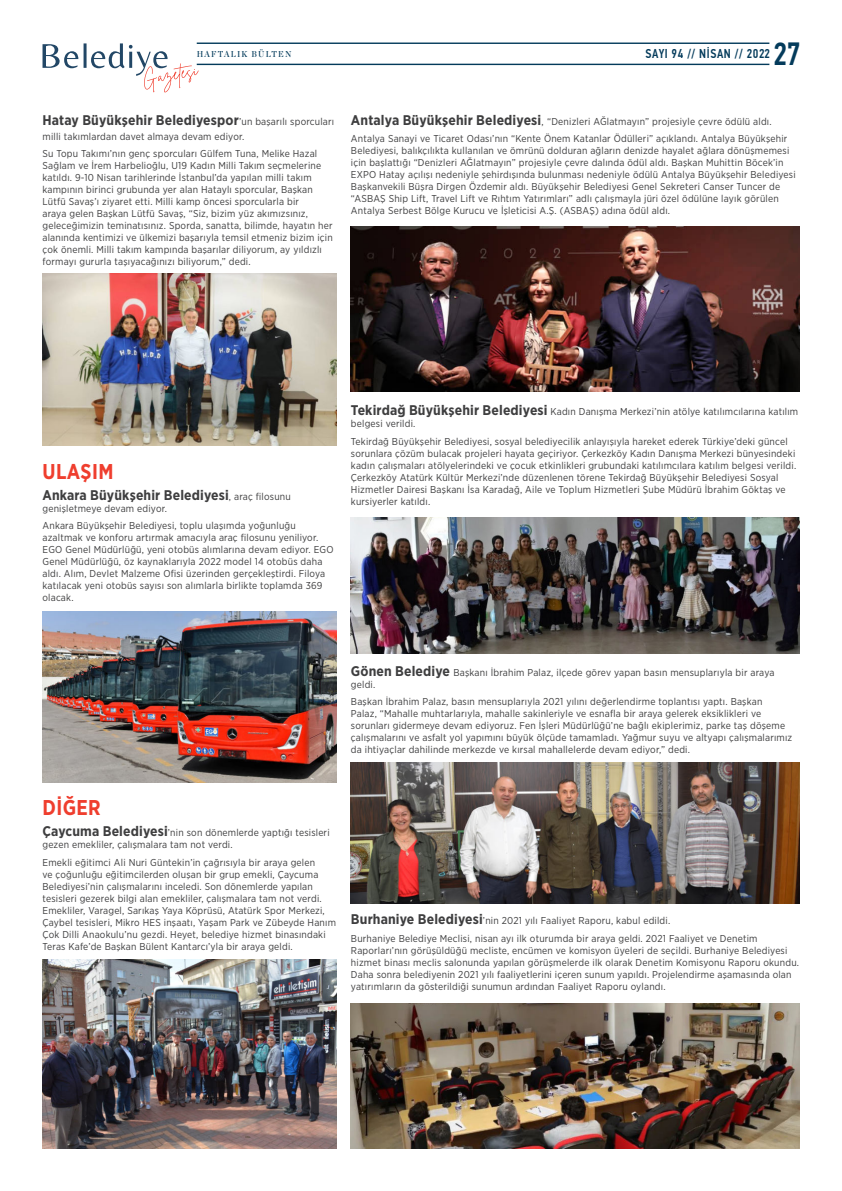
<style>
.page{position:relative;width:842px;height:1191px;background:#fff}
.page>*{position:absolute;margin:0;border:0;box-sizing:border-box;transform-origin:0 0}
.t1{font:500 32.1px "PF Din Text Cond Pro";color:#043b5b;scale:.93 1}
.t2{font:700 21.4px "Gotham Narrow";letter-spacing:.02em;color:#ef3e2e;scale:.93 1}
.t3{font:700 14px "Gotham Narrow";letter-spacing:.01em;color:#3e3e3f}
.t4{font:500 12.8px "PF Din Text Cond Pro";letter-spacing:.05em;color:#043b5b;scale:.93 1}
.t5{font:10px/12px "Gotham Narrow";letter-spacing:.02em;color:#3e3e3f}
.t6{font:8.6px "Chronicle Display Semi";letter-spacing:.15em;color:#043b5b;scale:.93 1}
.s1{font-weight:400;font-size:10px}
.s2{font-weight:700;font-size:14px}
</style>
<div class="page">
<hr style="left:197px;top:64px;width:572px;height:1px;background:#043b5b">
<hr style="left:197px;top:43px;width:572px;height:1px;background:#043b5b">
<svg style="left:43px;top:43px;width:156px;height:49px"></svg>
<img style="left:43px;top:274px;width:294px;height:171px">
<img style="left:43px;top:611px;width:294px;height:171px">
<img style="left:43px;top:960px;width:294px;height:188px">
<img style="left:351px;top:227px;width:448px;height:164px">
<img style="left:351px;top:517px;width:448px;height:136px">
<img style="left:351px;top:763px;width:448px;height:140px">
<img style="left:351px;top:1003px;width:448px;height:145px">
<p class="t6" style="left:197px;top:49px;width:103px">HAFTALIK BÜLTEN</p>
<p class="t4" style="left:646px;top:46px;width:135px">SAYI 94 // NİSAN // 2022</p>
<h1 class="t1" style="left:773px;top:35px;width:31px">27</h1>
<h3 class="t3" style="left:43px;top:112px;width:293px">Hatay Büyükşehir Belediyespor<span class="s1">’un başarılı sporcuları</span></h3>
<p class="t5" style="left:43px;top:127px;width:276px;line-height:17.7px">milli takımlardan davet almaya devam ediyor.<br>Su Topu Takımı’nın genç sporcuları Gülfem Tuna, Melike Hazal</p>
<p class="t5" style="left:43px;top:160px;width:292px">Sağlam ve İrem Harbelioğlu, U19 Kadın Milli Takım seçmelerine katıldı. 9-10 Nisan tarihlerinde İstanbul’da yapılan milli takım kampının birinci grubunda yer alan Hataylı sporcular, Başkan Lütfü Savaş’ı ziyaret etti. Milli kamp öncesi sporcularla bir<br>araya gelen Başkan Lütfü Savaş, “Siz, bizim yüz akımızsınız, geleceğimizin teminatısınız. Sporda, sanatta, bilimde, hayatın her alanında kentimizi ve ülkemizi başarıyla temsil etmeniz bizim için çok önemli. Milli takım kampında başarılar diliyorum, ay yıldızlı formayı gururla taşıyacağınızı biliyorum,” dedi.</p>
<p class="t5" style="left:351px;top:112px;width:438px;line-height:17.7px"><span class="s2">Antalya Büyükşehir Belediyesi</span>, “Denizleri AĞlatmayın” projesiyle çevre ödülü aldı.<br>Antalya Sanayi ve Ticaret Odası’nın “Kente Önem Katanlar Ödülleri” açıklandı. Antalya Büyükşehir</p>
<p class="t5" style="left:351px;top:145px;width:446px">Belediyesi, balıkçılıkta kullanılan ve ömrünü dolduran ağların denizde hayalet ağlara dönüşmemesi için başlattığı “Denizleri AĞlatmayın” projesiyle çevre dalında ödül aldı. Başkan Muhittin Böcek’in EXPO Hatay açılışı nedeniyle şehirdışında bulunması nedeniyle ödülü Antalya Büyükşehir Belediyesi Başkanvekili Büşra Dirgen Özdemir aldı. Büyükşehir Belediyesi Genel Sekreteri Canser Tuncer de “ASBAŞ Ship Lift, Travel Lift ve Rıhtım Yatırımları” adlı çalışmayla jüri özel ödülüne layık görülen Antalya Serbest Bölge Kurucu ve İşleticisi A.Ş. (ASBAŞ) adına ödül aldı.</p>
<h2 class="t2" style="left:43px;top:460px;width:78px">ULAŞIM</h2>
<h3 class="t3" style="left:43px;top:487px;width:250px">Ankara Büyükşehir Belediyesi<span class="s1">, araç filosunu</span></h3>
<p class="t5" style="left:43px;top:499px;width:255px;line-height:17.7px">genişletmeye devam ediyor.<br>Ankara Büyükşehir Belediyesi, toplu ulaşımda yoğunluğu</p>
<p class="t5" style="left:43px;top:532px;width:293px">azaltmak ve konforu artırmak amacıyla araç filosunu yeniliyor.<br>EGO Genel Müdürlüğü, yeni otobüs alımlarına devam ediyor. EGO Genel Müdürlüğü, öz kaynaklarıyla 2022 model 14 otobüs daha aldı. Alım, Devlet Malzeme Ofisi üzerinden gerçekleştirdi. Filoya katılacak yeni otobüs sayısı son alımlarla birlikte toplamda 369 olacak.</p>
<p class="t5" style="left:351px;top:406px;width:449px"><span class="s2">Tekirdağ Büyükşehir Belediyesi</span> Kadın Danışma Merkezi’nin atölye katılımcılarına katılım belgesi verildi.</p>
<p class="t5" style="left:351px;top:435px;width:447px">Tekirdağ Büyükşehir Belediyesi, sosyal belediyecilik anlayışıyla hareket ederek Türkiye’deki güncel sorunlara çözüm bulacak projeleri hayata geçiriyor. Çerkezköy Kadın Danışma Merkezi bünyesindeki kadın çalışmaları atölyelerindeki ve çocuk etkinlikleri grubundaki katılımcılara katılım belgesi verildi.<br>Çerkezköy Atatürk Kültür Merkezi’nde düzenlenen törene Tekirdağ Büyükşehir Belediyesi Sosyal Hizmetler Dairesi Başkanı İsa Karadağ, Aile ve Toplum Hizmetleri Şube Müdürü İbrahim Göktaş ve kursiyerler katıldı.</p>
<p class="t5" style="left:351px;top:666px;width:425px"><span class="s2">Gönen Belediye</span> Başkanı İbrahim Palaz, ilçede görev yapan basın mensuplarıyla bir araya geldi.</p>
<p class="t5" style="left:351px;top:696px;width:443px">Başkan İbrahim Palaz, basın mensuplarıyla 2021 yılını değerlendirme toplantısı yaptı. Başkan<br>Palaz, “Mahalle muhtarlarıyla, mahalle sakinleriyle ve esnafla bir araya gelerek eksiklikleri ve sorunları gidermeye devam ediyoruz. Fen İşleri Müdürlüğü’ne bağlı ekiplerimiz, parke taş döşeme çalışmalarını ve asfalt yol yapımını büyük ölçüde tamamladı. Yağmur suyu ve altyapı çalışmalarımız da ihtiyaçlar dahilinde merkezde ve kırsal mahallelerde devam ediyor,” dedi.</p>
<h2 class="t2" style="left:43px;top:796px;width:64px">DİĞER</h2>
<p class="t5" style="left:43px;top:826px;width:289px"><span class="s2">Çaycuma Belediyesi</span>’nin son dönemlerde yaptığı tesisleri gezen emekliler, çalışmalara tam not verdi.</p>
<p class="t5" style="left:43px;top:856px;width:295px">Emekli eğitimci Ali Nuri Güntekin’in çağrısıyla bir araya gelen<br>ve çoğunluğu eğitimcilerden oluşan bir grup emekli, Çaycuma Belediyesi’nin çalışmalarını inceledi. Son dönemlerde yapılan tesisleri gezerek bilgi alan emekliler, çalışmalara tam not verdi.<br>Emekliler, Varagel, Sarıkaş Yaya Köprüsü, Atatürk Spor Merkezi, Çaybel tesisleri, Mikro HES inşaatı, Yaşam Park ve Zübeyde Hanım Çok Dilli Anaokulu’nu gezdi. Heyet, belediye hizmet binasındaki Teras Kafe’de Başkan Bülent Kantarcı’yla bir araya geldi.</p>
<p class="t5" style="left:351px;top:911px;width:408px;line-height:17.7px"><span class="s2">Burhaniye Belediyesi</span>’nin 2021 yılı Faaliyet Raporu, kabul edildi.<br>Burhaniye Belediye Meclisi, nisan ayı ilk oturumda bir araya geldi. 2021 Faaliyet ve Denetim</p>
<p class="t5" style="left:351px;top:944px;width:450px">Raporları’nın görüşüldüğü mecliste, encümen ve komisyon üyeleri de seçildi. Burhaniye Belediyesi hizmet binası meclis salonunda yapılan görüşmelerde ilk olarak Denetim Komisyonu Raporu okundu.<br>Daha sonra belediyenin 2021 yılı faaliyetlerini içeren sunum yapıldı. Projelendirme aşamasında olan yatırımların da gösterildiği sunumun ardından Faaliyet Raporu oylandı.</p>
</div>
